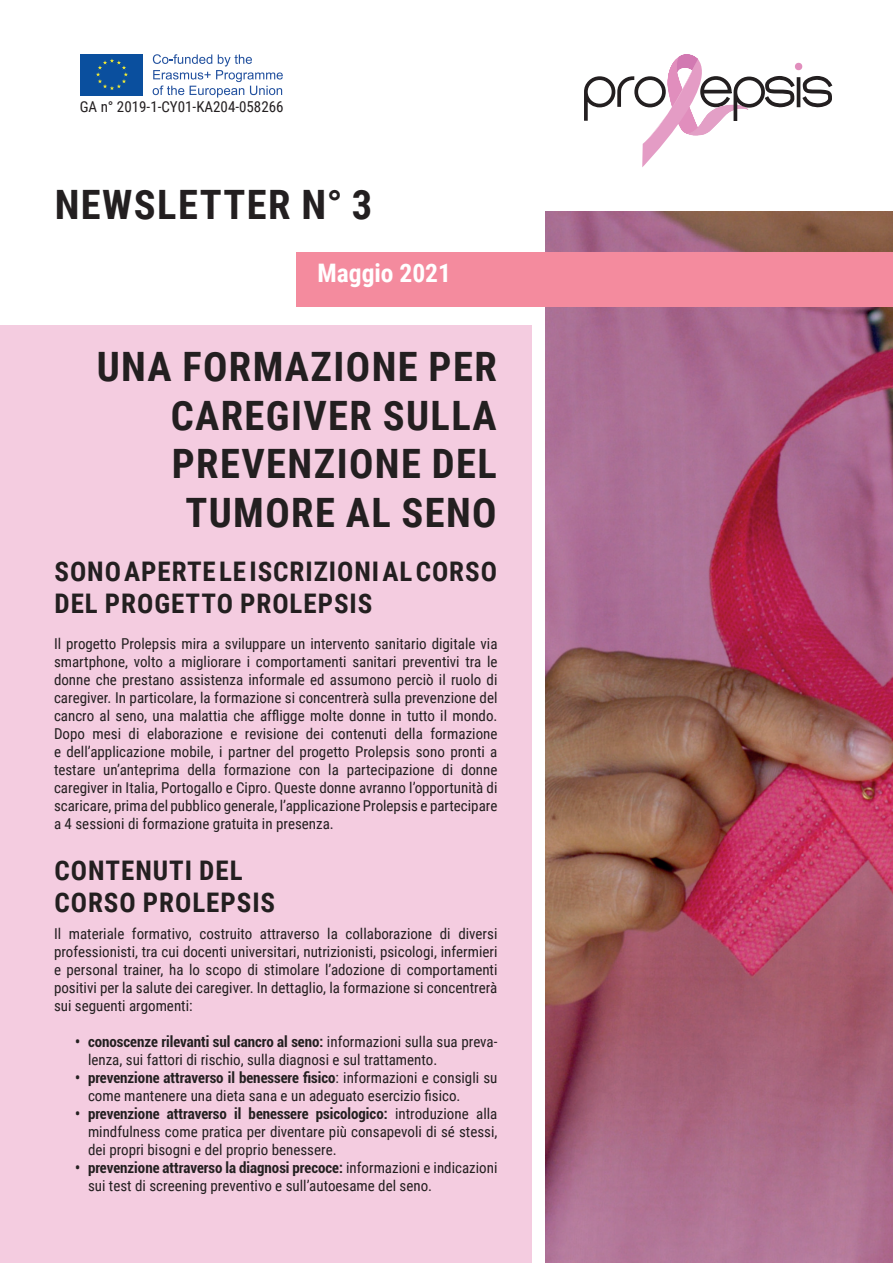
<style>
.page{position:relative;width:893px;height:1263px;background:#fff}
.page>*{position:absolute;margin:0;border:0;box-sizing:border-box;transform-origin:0 0}
.t1{font:700 40.5px/48.6px "Roboto Condensed";letter-spacing:.035em;color:#231f20;text-align:right}
.t2{font:700 27px/32.4px "Roboto Condensed";letter-spacing:.035em;color:#231f20}
.t3{font:700 25.5px "Roboto Condensed";color:#fff}
.t4{font:15px/18px "Roboto Condensed";color:#231f20;text-align:justify}
.t5{font:700 condensed 15px "Roboto";color:#231f20}
.s1{font-family:"Roboto Condensed";font-weight:400;font-stretch:normal}
</style>
<div class="page">
<img style="left:545px;top:212px;width:347px;height:1050px">
<div style="left:0;top:326px;width:532px;height:937px;background:#f4cce0"></div>
<div style="left:81px;top:54px;width:62px;height:41px;background:#0a4f9e"></div>
<svg style="left:96px;top:59px;width:32px;height:31px"></svg>
<svg style="left:153px;top:54px;width:130px;height:43px"></svg>
<svg style="left:584px;top:54px;width:249px;height:113px"></svg>
<div style="left:297px;top:252px;width:596px;height:54px;background:#f48b9e"></div>
<p class="t4" style="left:80px;top:97px;width:205px">GA n° 2019-1-CY01-KA204-058266</p>
<h1 class="t1" style="left:55px;top:179px;width:319px">NEWSLETTER N° 3</h1>
<h3 class="t3" style="left:317px;top:255px;width:135px">Maggio 2021</h3>
<h1 class="t1" style="left:97px;top:341px;width:402px">UNA FORMAZIONE PER<br>CAREGIVER SULLA<br>PREVENZIONE DEL<br>TUMORE AL SENO</h1>
<h2 class="t2" style="left:54px;top:554px;width:444px">SONO APERTE LE ISCRIZIONI AL CORSO<br>DEL PROGETTO PROLEPSIS</h2>
<p class="t4" style="left:54px;top:634px;width:445px">Il progetto Prolepsis mira a sviluppare un intervento sanitario digitale via smartphone, volto a migliorare i comportamenti sanitari preventivi tra le donne che prestano assistenza informale ed assumono perciò il ruolo di caregiver. In particolare, la formazione si concentrerà sulla prevenzione del cancro al seno, una malattia che affligge molte donne in tutto il mondo.<br>Dopo mesi di elaborazione e revisione dei contenuti della formazione e dell’applicazione mobile, i partner del progetto Prolepsis sono pronti a testare un’anteprima della formazione con la partecipazione di donne caregiver in Italia, Portogallo e Cipro. Queste donne avranno l’opportunità di scaricare, prima del pubblico generale, l’applicazione Prolepsis e partecipare a 4 sessioni di formazione gratuita in presenza.</p>
<h2 class="t2" style="left:54px;top:853px;width:222px">CONTENUTI DEL<br>CORSO PROLEPSIS</h2>
<p class="t4" style="left:54px;top:924px;width:445px">Il materiale formativo, costruito attraverso la collaborazione di diversi professionisti, tra cui docenti universitari, nutrizionisti, psicologi, infermieri e personal trainer, ha lo scopo di stimolare l’adozione di comportamenti positivi per la salute dei caregiver. In dettaglio, la formazione si concentrerà sui seguenti argomenti:</p>
<p class="t5" style="left:75px;top:1031px;width:424px">• conoscenze rilevanti sul cancro al seno: <span class="s1">informazioni sulla sua preva-</span></p>
<p class="t4" style="left:88px;top:1050px;width:351px">lenza, sui fattori di rischio, sulla diagnosi e sul trattamento.</p>
<p class="t5" style="left:75px;top:1067px;width:424px">• prevenzione attraverso il benessere fisico<span class="s1">: informazioni e consigli su</span></p>
<p class="t4" style="left:88px;top:1086px;width:374px">come mantenere una dieta sana e un adeguato esercizio fisico.</p>
<p class="t5" style="left:75px;top:1103px;width:424px">• prevenzione attraverso il benessere psicologico: <span class="s1">introduzione alla</span></p>
<p class="t4" style="left:88px;top:1122px;width:411px">mindfulness come pratica per diventare più consapevoli di sé stessi, dei propri bisogni e del proprio benessere.</p>
<p class="t5" style="left:75px;top:1157px;width:424px">• prevenzione attraverso la diagnosi precoce: <span class="s1">informazioni e indicazioni</span></p>
<p class="t4" style="left:88px;top:1176px;width:346px">sui test di screening preventivo e sull’autoesame del seno.</p>
</div>
